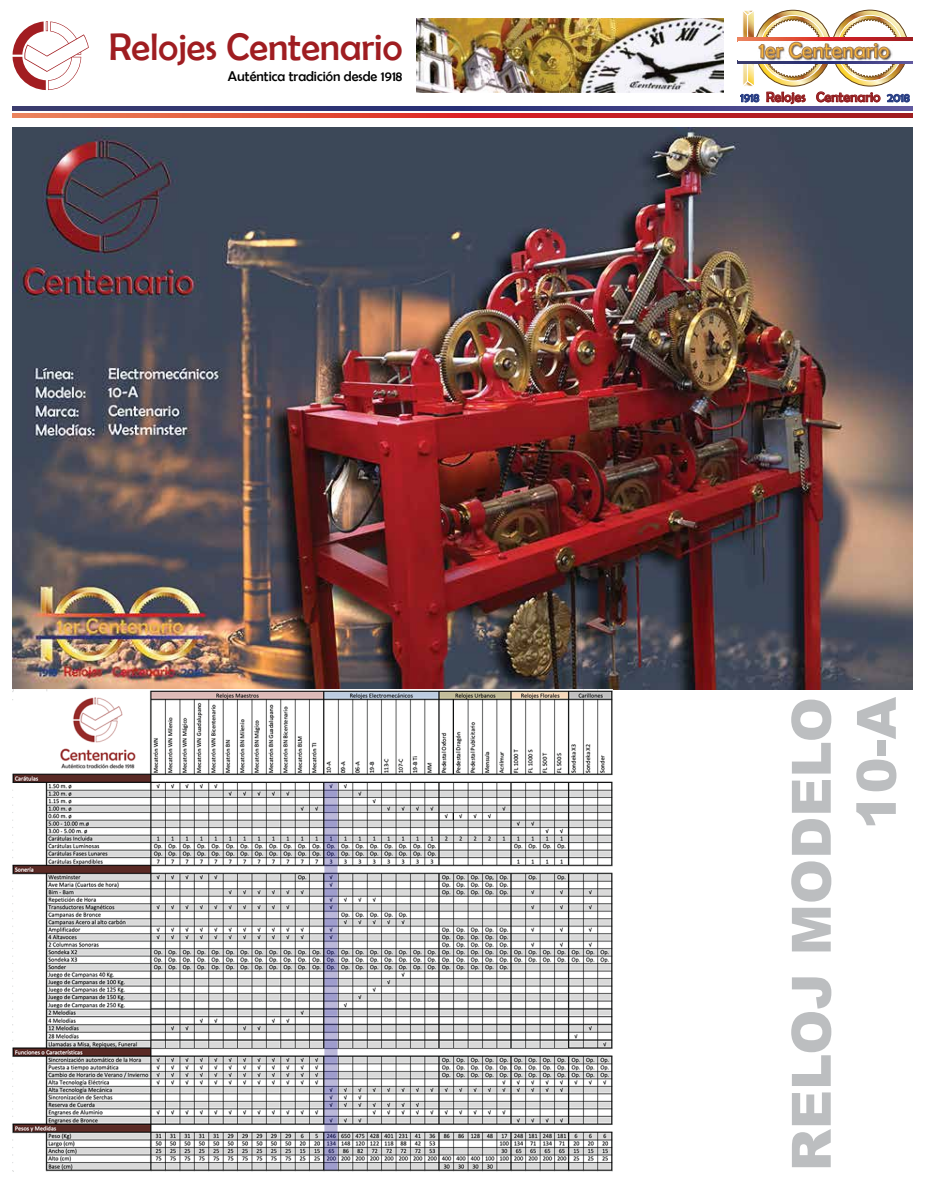
<style>
.page{position:relative;width:925px;height:1200px;background:#fff}
.page>*{position:absolute;margin:0;border:0;box-sizing:border-box;transform-origin:0 0}
.t1{font:900 54.25px/65.1px "Arial";color:#bcbec0;text-align:right}
.t2{font:38.5px "Berlin Sans FB";color:#9f1d21}
.t3{font:22.12px "Berlin Sans FB";color:#f5b63e}
.t4{font:14.12px "Berlin Sans FB";color:#010101}
.t5{font:14.12px "Berlin Sans FB";color:#9f1d21}
.s1{font-size:12.38px;color:#174994}
</style>
<div class="page">
<img style="left:13px;top:127px;width:899px;height:562px">
<img style="left:13px;top:689px;width:600px;height:482px">
<svg style="left:738px;top:37px;width:174px;height:4px"></svg>
<svg style="left:738px;top:61px;width:174px;height:3px"></svg>
<img style="left:740px;top:10px;width:170px;height:95px">
<img style="left:416px;top:19px;width:308px;height:74px">
<svg style="left:13px;top:113px;width:899px;height:4px;background:#d03b31"></svg>
<svg style="left:13px;top:106px;width:899px;height:4px;background:#3a3c7d"></svg>
<svg style="left:13px;top:21px;width:76px;height:69px"></svg>
<h2 class="t2" style="left:109px;top:25px;width:295px">Relojes Centenario</h2>
<h3 class="t3" style="left:759px;top:38px;width:132px">1er Centenario</h3>
<p class="t4" style="left:228px;top:69px;width:176px">Auténtica tradición desde 1918</p>
<p class="t5" style="left:740px;top:89px;width:171px"><span class="s1">1918</span> Relojes Centenario <span class="s1">2018</span></p>
<h1 class="t1" style="left:777px;top:1171px;width:476px;rotate:-90deg">RELOJ MODELO<br>10-A</h1>
</div>
